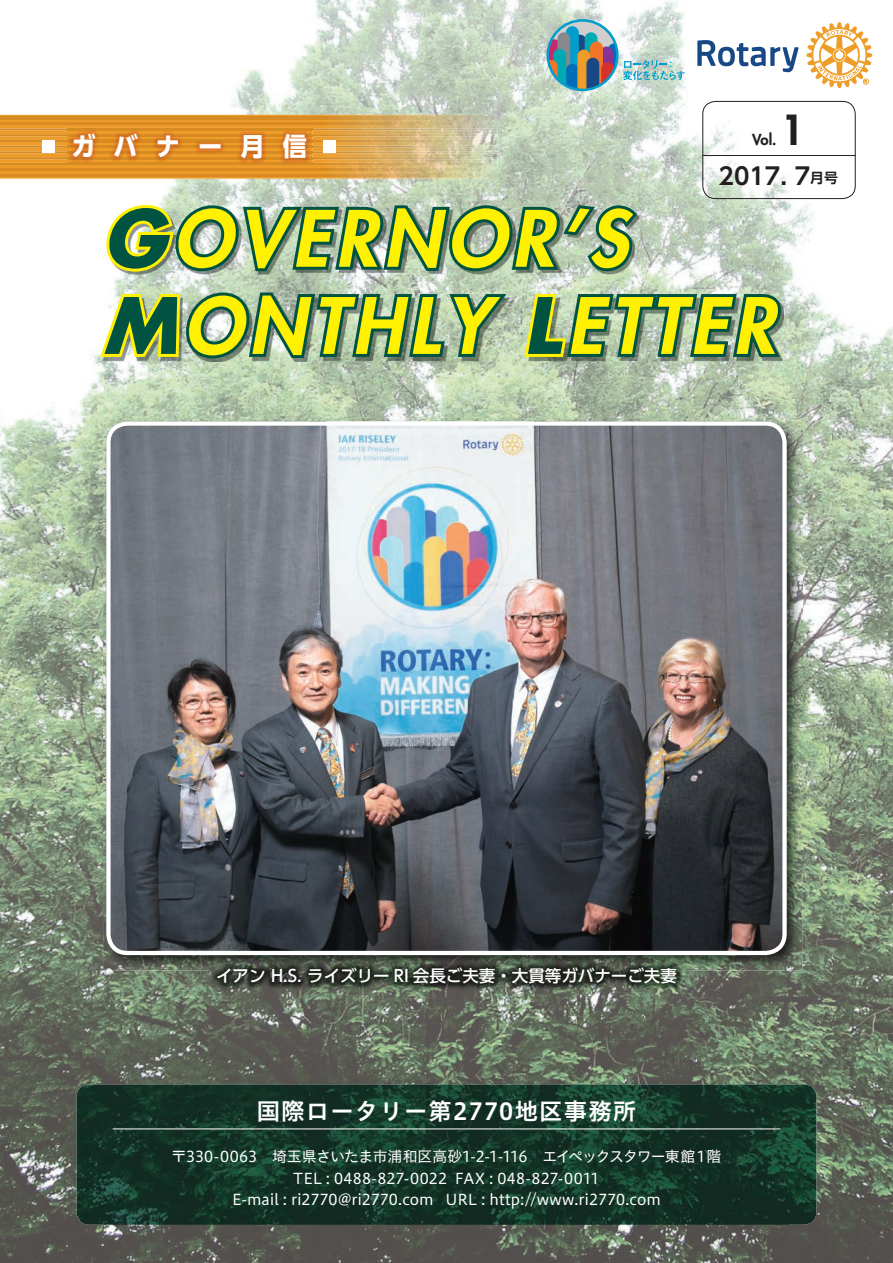
<style>
.page{position:relative;width:893px;height:1263px;background:#fff}
.page>*{position:absolute;margin:0;border:0;box-sizing:border-box;transform-origin:0 0}
.t1{font:italic 800 75.45px/87.2px "Futura Std";color:#fff101}
.t2{font:800 40.35px "Futura Std";color:#231f20}
.t3{font:700 25.5px "UD Shin Go Pr 6";letter-spacing:.745em;color:#fff;scale:.95 1}
.t4{font:23.4px "Hiragino UD Sans Std N W6";letter-spacing:.05em;color:#fff}
.t5{font:700 23.4px "UD Shin Go Pr 6 De";color:#231f20}
.t6{font:500 16.5px "UD Shin Go Pro";color:#fff}
.t7{font:14.85px/21.8px "Hiragino UD Sans Std N W4";letter-spacing:-.005em;color:#fff;text-align:center}
.t8{font:800 14.85px "Futura Std";color:#231f20}
.s1{font-size:13.8px}
.s2{font-weight:700;color:#015341}
</style>
<div class="page">
<img style="left:0;top:45px;width:315px;height:155px">
<img style="left:315px;top:0;width:315px;height:200px">
<img style="left:630px;top:1px;width:243px;height:209px">
<img style="left:0;top:354px;width:105px;height:909px">
<img style="left:736px;top:210px;width:157px;height:211px">
<img style="left:105px;top:361px;width:631px;height:57px">
<img style="left:788px;top:421px;width:105px;height:842px">
<img style="left:105px;top:970px;width:683px;height:114px">
<img style="left:105px;top:1225px;width:683px;height:38px">
<svg style="left:697px;top:40px;width:102px;height:32px"></svg>
<svg style="left:806px;top:22px;width:66px;height:66px"></svg>
<img style="left:103px;top:418px;width:699px;height:552px">
<img style="left:106px;top:421px;width:681px;height:534px">
<div style="left:106px;top:421px;width:681px;height:534px;border:4px solid #fff;border-radius:19px"></div>
<img style="left:209px;top:959px;width:476px;height:33px">
<img style="left:77px;top:1084px;width:739px;height:141px">
<svg style="left:546px;top:19px;width:139px;height:72px;background:#a2bbbc"></svg>
<hr style="left:113px;top:1128px;width:667px;height:1px;background:#fff">
<div style="left:702px;top:101px;width:154px;height:98px;border:1px solid #231f20;border-radius:13px"></div>
<hr style="left:702px;top:155px;width:153px;height:1px;background:#231f20">
<img style="left:114px;top:208px;width:670px;height:153px">
<svg style="left:106px;top:200px;width:535px;height:75px;background:#73957b"></svg>
<svg style="left:97px;top:290px;width:415px;height:71px;background:#789875"></svg>
<svg style="left:521px;top:290px;width:266px;height:70px;background:#698e6e"></svg>
<img style="left:0;top:115px;width:497px;height:64px">
<img style="left:0;top:163px;width:497px;height:2px">
<img style="left:0;top:169px;width:497px;height:2px">
<img style="left:0;top:174px;width:497px;height:2px">
<img style="left:0;top:157px;width:497px;height:2px">
<img style="left:0;top:151px;width:497px;height:2px">
<img style="left:0;top:146px;width:497px;height:2px">
<img style="left:0;top:140px;width:497px;height:2px">
<img style="left:0;top:134px;width:497px;height:2px">
<img style="left:0;top:128px;width:497px;height:3px">
<img style="left:0;top:123px;width:497px;height:2px">
<img style="left:0;top:117px;width:497px;height:2px">
<img style="left:67px;top:131px;width:245px;height:34px">
<img style="left:67px;top:157px;width:245px;height:2px">
<img style="left:67px;top:151px;width:245px;height:2px">
<img style="left:67px;top:146px;width:245px;height:2px">
<img style="left:67px;top:140px;width:245px;height:2px">
<img style="left:67px;top:134px;width:245px;height:2px">
<img style="left:67px;top:128px;width:245px;height:3px">
<div style="left:43px;top:140px;width:12px;height:13px;background:#fff"></div>
<div style="left:323px;top:140px;width:13px;height:13px;background:#fff"></div>
<h2 class="t2" style="left:781px;top:105px;width:25px">1</h2>
<h3 class="t5" style="left:719px;top:158px;width:121px">2017. 7<span class="s1">月号</span></h3>
<h1 class="t1" style="left:103px;top:195px;width:690px"><span class="s2">G</span>OVERNOR’S<br><span class="s2">M</span>ONTHLY <span class="s2">L</span>ETTER</h1>
<p class="t8" style="left:752px;top:130px;width:26px">Vol.</p>
<h3 class="t3" style="left:71px;top:126px;width:250px">ガバナー月信</h3>
<p class="t6" style="left:216px;top:963px;width:462px">イアン H.S. ライズリー RI 会長ご夫妻・大貫等ガバナーご夫妻</p>
<h3 class="t4" style="left:257px;top:1093px;width:381px">国際ロータリー第2770地区事務所</h3>
<p class="t7" style="left:172px;top:1144px;width:551px">〒330-0063　埼玉県さいたま市浦和区高砂1-2-1-116　エイペックスタワー東館１階<br>TEL : 0488-827-0022 FAX : 048-827-0011<br>E-mail : ri2770@ri2770.com URL : http://www.ri2770.com</p>
</div>
